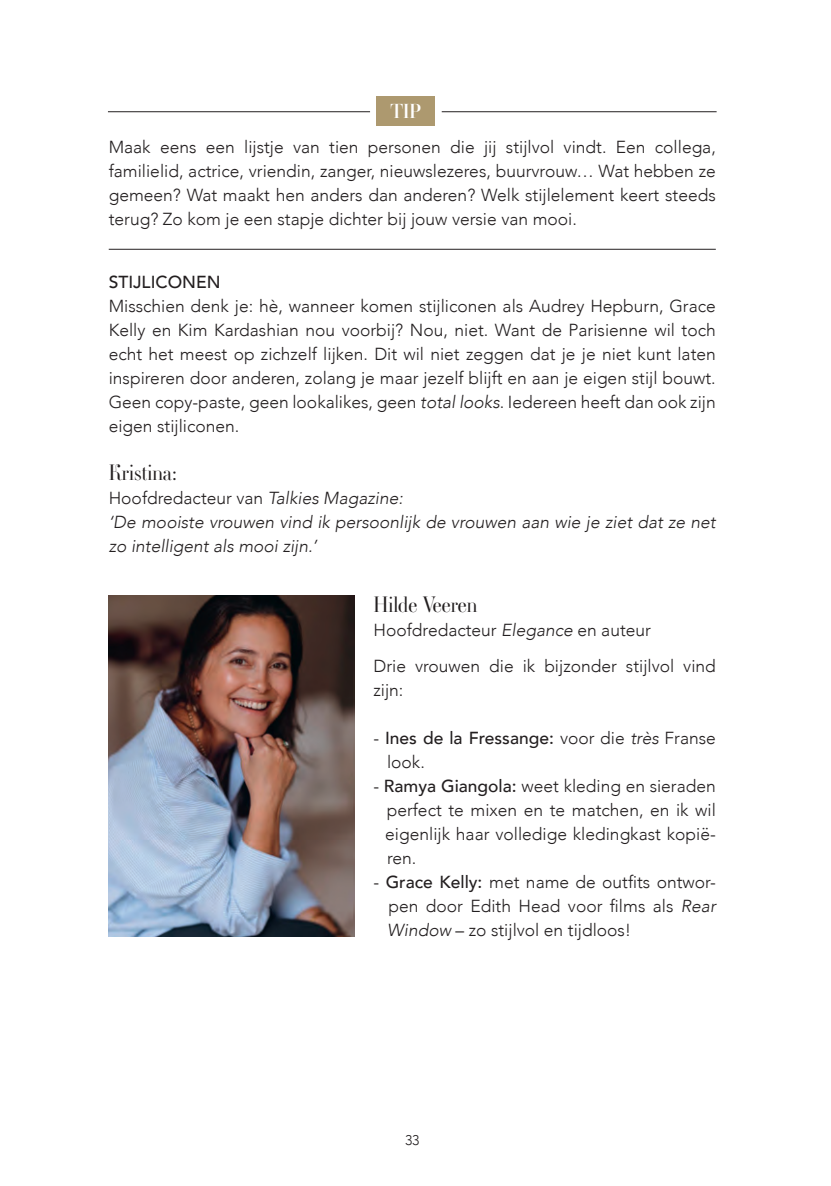
<style>
.page{position:relative;width:831px;height:1186px;background:#fff}
.page>*{position:absolute;margin:0;border:0;box-sizing:border-box;transform-origin:0 0}
.t1{font:300 22px "Ambroise Std";color:#231f20}
.t2{font:20px "Ambroise Std";color:#fff}
.t3{font:300 17.4px/24px "Avenir";color:#231f20;text-align:justify}
.t4{font:italic 300 17.4px/24px "Avenir";color:#231f20}
.t5{font:500 17.4px "Avenir";color:#231f20}
.t6{font:300 14px "Avenir";color:#231f20}
.s1{font-style:italic}
.s2{font-style:normal}
.s3{font-weight:500}
</style>
<div class="page">
<hr style="left:109px;top:249px;width:606px;height:1px;background:#231f20">
<div style="left:376px;top:96px;width:59px;height:30px;background:#ad996f"></div>
<hr style="left:108px;top:111px;width:262px;height:1px;background:#231f20">
<hr style="left:441px;top:111px;width:275px;height:1px;background:#231f20">
<img style="left:109px;top:596px;width:245px;height:340px">
<p class="t2" style="left:390px;top:98px;width:32px">TIP</p>
<p class="t3" style="left:109px;top:135px;width:608px">Maak eens een lijstje van tien personen die jij stijlvol vindt. Een collega, familielid, actrice, vriendin, zanger, nieuwslezeres, buurvrouw… Wat hebben ze gemeen? Wat maakt hen anders dan anderen? Welk stijlelement keert steeds terug? Zo kom je een stapje dichter bij jouw versie van mooi.</p>
<p class="t5" style="left:109px;top:266px;width:113px">STIJLICONEN</p>
<p class="t3" style="left:109px;top:294px;width:608px">Misschien denk je: hè, wanneer komen stijliconen als Audrey Hepburn, Grace Kelly en Kim Kardashian nou voorbij? Nou, niet. Want de Parisienne wil toch echt het meest op zichzelf lijken. Dit wil niet zeggen dat je je niet kunt laten inspireren door anderen, zolang je maar jezelf blijft en aan je eigen stijl bouwt.<br>Geen copy-paste, geen lookalikes, geen <span class="s1">total looks</span>. Iedereen heeft dan ook zijn eigen stijliconen.</p>
<p class="t1" style="left:109px;top:458px;width:70px">Kristina:</p>
<p class="t4" style="left:109px;top:486px;width:608px"><span class="s2">Hoofdredacteur van</span> Talkies Magazine:<br>‘De mooiste vrouwen vind ik persoonlijk de vrouwen aan wie je ziet dat ze net zo intelligent als mooi zijn.’</p>
<p class="t1" style="left:373px;top:589px;width:105px">Hilde Veeren</p>
<p class="t3" style="left:373px;top:611px;width:344px;line-height:36px">Hoofdredacteur <span class="s1">Elegance</span> en auteur<br>Drie vrouwen die ik bijzonder stijlvol vind</p>
<p class="t3" style="left:373px;top:678px;width:31px">zijn:</p>
<p class="t3" style="left:387px;top:726px;width:330px;text-indent:-14px">- <span class="s3">Ines de la Fressange:</span> voor die <span class="s1">très</span> Franse look.</p>
<p class="t3" style="left:385px;top:774px;width:332px;text-indent:-12px">- <span class="s3">Ramya Giangola:</span> weet kleding en sieraden perfect te mixen en te matchen, en ik wil eigenlijk haar volledige kledingkast kopië&shy;ren.</p>
<p class="t3" style="left:387px;top:870px;width:330px;text-indent:-14px">- <span class="s3">Grace Kelly:</span> met name de outfits ontwor&shy;pen door Edith Head voor films als <span class="s1">Rear Window</span> – zo stijlvol en tijdloos!</p>
<p class="t6" style="left:405px;top:1131px;width:16px">33</p>
</div>
